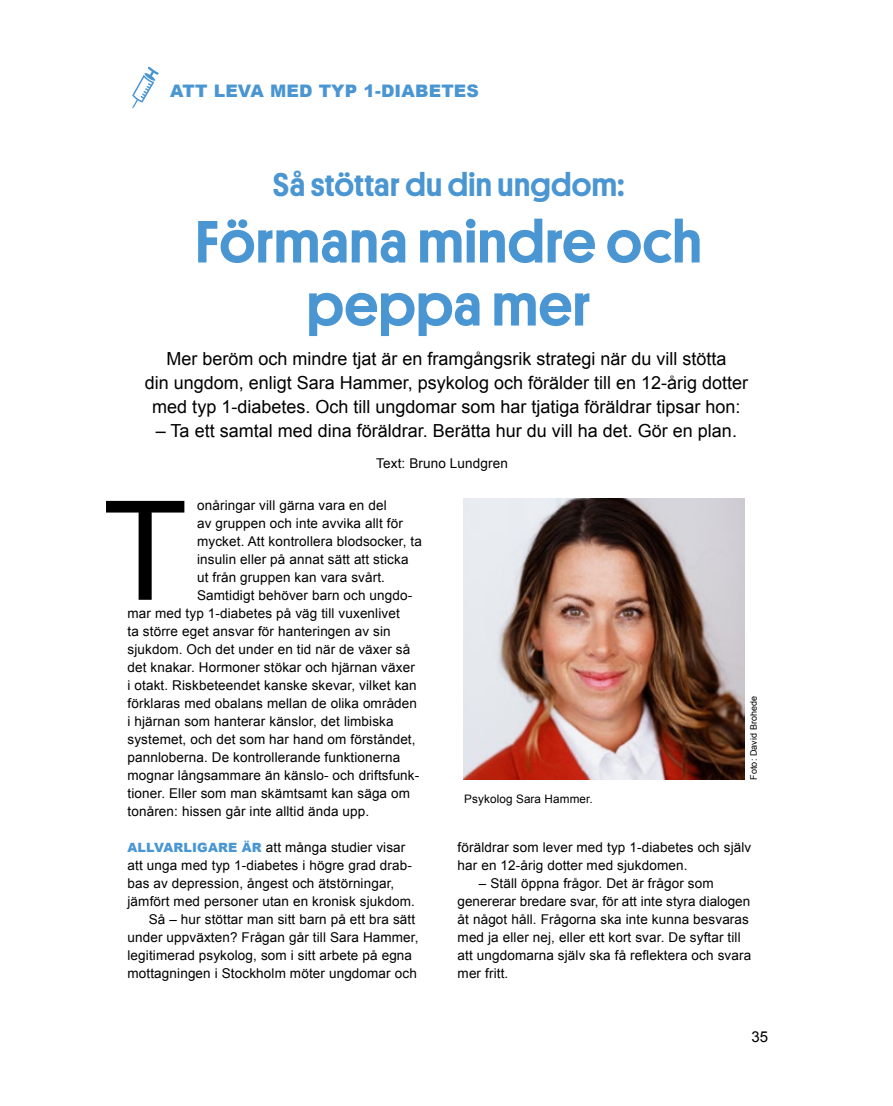
<style>
.page{position:relative;width:893px;height:1106px;background:#fff}
.page>*{position:absolute;margin:0;border:0;box-sizing:border-box;transform-origin:0 0}
.t1{font:500 60px/63px "Platform";letter-spacing:.01em;color:#4a96d2;text-align:center}
.t2{font:500 33px "Platform";letter-spacing:.01em;color:#4a96d2}
.t3{font:18px/24px "Arial";color:#000;text-align:center}
.t4{font:900 17.25px "Arial";letter-spacing:.01em;color:#4a96d2}
.t5{font:15px "Arial";color:#000}
.t6{font:13.5px/18px "Arial";letter-spacing:.01em;color:#000}
.t7{font:11.7px "Arial";letter-spacing:.01em;color:#000}
.t8{font:9px "Arial";letter-spacing:.01em;color:#000}
.s1{font-weight:900;font-size:12.75px;color:#4a96d2}
</style>
<div class="page">
<svg style="left:106px;top:501px;width:78px;height:99px"></svg>
<img style="left:463px;top:498px;width:282px;height:282px">
<svg style="left:132px;top:66px;width:27px;height:43px"></svg>
<p class="t4" style="left:170px;top:82px;width:310px">ATT LEVA MED TYP 1-DIABETES</p>
<h2 class="t2" style="left:273px;top:161px;width:353px">Så stöttar du din ungdom:</h2>
<h1 class="t1" style="left:195px;top:206px;width:508px">Förmana mindre och peppa mer</h1>
<h3 class="t3" style="left:145px;top:347px;width:605px">Mer beröm och mindre tjat är en framgångsrik strategi när du vill stötta<br>din ungdom, enligt Sara Hammer, psykolog och förälder till en 12-årig dotter med typ 1-diabetes. Och till ungdomar som har tjatiga föräldrar tipsar hon:</h3>
<h3 class="t3" style="left:156px;top:419px;width:582px">– Ta ett samtal med dina föräldrar. Berätta hur du vill ha det. Gör en plan.</h3>
<p class="t6" style="left:376px;top:454px;width:133px">Text: Bruno Lundgren</p>
<p class="t6" style="left:197px;top:496px;width:191px">onåringar vill gärna vara en del</p>
<p class="t6" style="left:197px;top:514px;width:207px">av gruppen och inte avvika allt för</p>
<p class="t6" style="left:197px;top:532px;width:226px">mycket. Att kontrollera blodsocker, ta</p>
<p class="t6" style="left:197px;top:550px;width:213px">insulin eller på annat sätt att sticka</p>
<p class="t6" style="left:197px;top:568px;width:189px">ut från gruppen kan vara svårt.</p>
<p class="t6" style="left:197px;top:586px;width:217px">Samtidigt behöver barn och ungdo-</p>
<p class="t6" style="left:128px;top:604px;width:274px">mar med typ 1-diabetes på väg till vuxenlivet</p>
<p class="t6" style="left:128px;top:622px;width:265px">ta större eget ansvar för hanteringen av sin</p>
<p class="t6" style="left:128px;top:640px;width:284px">sjukdom. Och det under en tid när de växer så</p>
<p class="t6" style="left:128px;top:658px;width:289px">det knakar. Hormoner stökar och hjärnan växer</p>
<p class="t6" style="left:128px;top:676px;width:291px">i otakt. Riskbeteendet kanske skevar, vilket kan</p>
<p class="t6" style="left:128px;top:694px;width:291px">förklaras med obalans mellan de olika områden</p>
<p class="t6" style="left:128px;top:712px;width:268px">i hjärnan som hanterar känslor, det limbiska</p>
<p class="t6" style="left:128px;top:730px;width:290px">systemet, och det som har hand om förståndet,</p>
<p class="t6" style="left:128px;top:748px;width:274px">pannloberna. De kontrollerande funktionerna</p>
<p class="t6" style="left:128px;top:766px;width:293px">mognar långsammare än känslo- och driftsfunk-</p>
<p class="t6" style="left:128px;top:784px;width:284px">tioner. Eller som man skämtsamt kan säga om</p>
<p class="t6" style="left:128px;top:802px;width:243px">tonåren: hissen går inte alltid ända upp.</p>
<p class="t6" style="left:128px;top:838px;width:279px"><span class="s1">ALLVARLIGARE ÄR</span> att många studier visar</p>
<p class="t6" style="left:128px;top:856px;width:286px">att unga med typ 1-diabetes i högre grad drab-</p>
<p class="t6" style="left:128px;top:874px;width:268px">bas av depression, ångest och ätstörningar,</p>
<p class="t6" style="left:128px;top:892px;width:289px">jämfört med personer utan en kronisk sjukdom.</p>
<p class="t6" style="left:149px;top:910px;width:268px">Så – hur stöttar man sitt barn på ett bra sätt</p>
<p class="t6" style="left:128px;top:928px;width:293px">under uppväxten? Frågan går till Sara Hammer,</p>
<p class="t6" style="left:128px;top:946px;width:286px">legitimerad psykolog, som i sitt arbete på egna</p>
<p class="t6" style="left:128px;top:964px;width:291px">mottagningen i Stockholm möter ungdomar och</p>
<p class="t7" style="left:464px;top:790px;width:130px">Psykolog Sara Hammer.</p>
<p class="t8" style="left:748px;top:780px;width:86px;rotate:-90deg">Foto: David Brohede</p>
<p class="t6" style="left:458px;top:838px;width:295px">föräldrar som lever med typ 1-diabetes och själv har en 12-årig dotter med sjukdomen.</p>
<p class="t6" style="left:458px;top:874px;width:295px;text-indent:21px">– Ställ öppna frågor. Det är frågor som genererar bredare svar, för att inte styra dialogen åt något håll. Frågorna ska inte kunna besvaras med ja eller nej, eller ett kort svar. De syftar till att ungdomarna själv ska få reflektera och svara mer fritt.</p>
<p class="t5" style="left:751px;top:1026px;width:18px">35</p>
</div>
